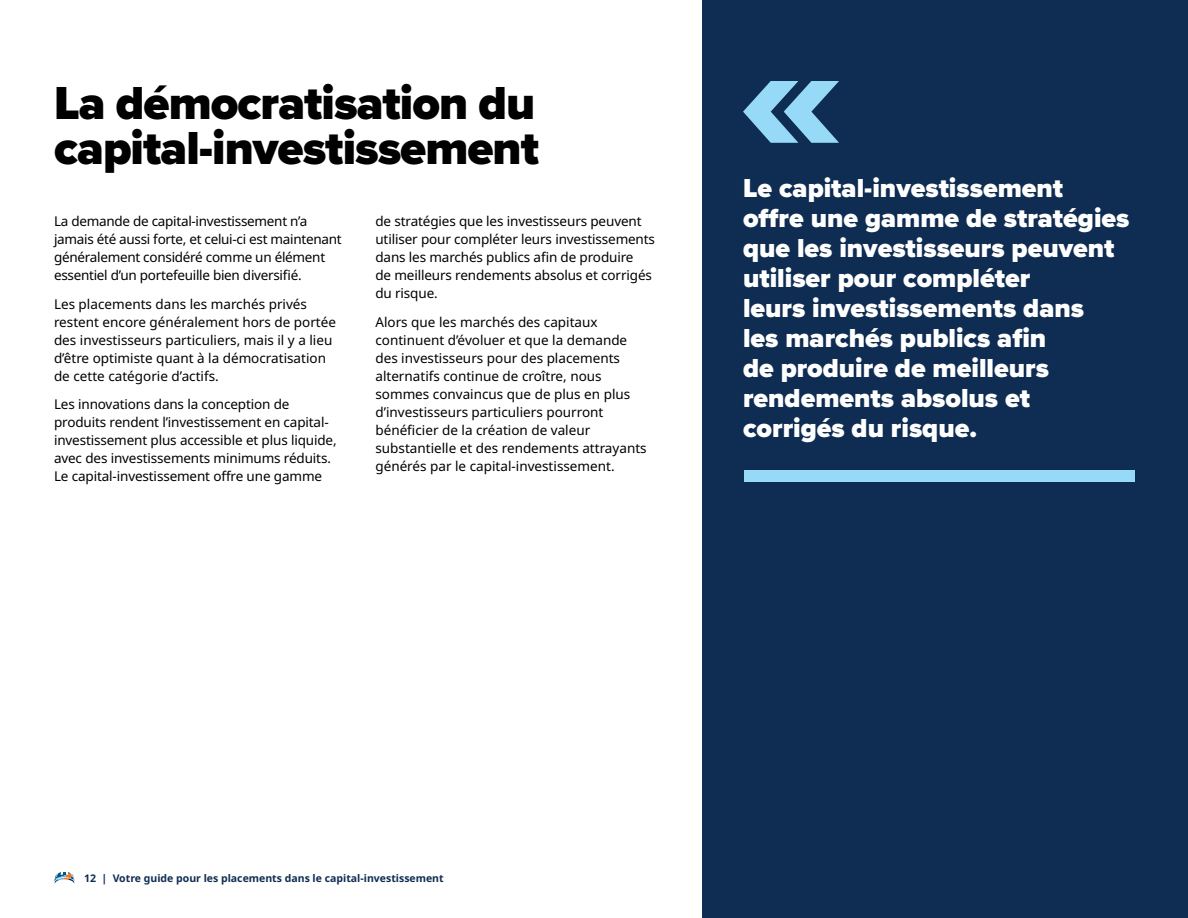
<style>
.page{position:relative;width:1188px;height:918px;background:#fff}
.page>*{position:absolute;margin:0;border:0;box-sizing:border-box;transform-origin:0 0}
.t1{font:900 48px/45px "Proxima Nova";letter-spacing:-.02em;color:#000}
.t2{font:900 27px/30px "Proxima Nova";color:#fff}
.Body{font:13.5px/18px "Noto Sans";letter-spacing:-.01em;color:#000}
.t3{font:700 10.5px "Noto Sans";color:#0f2d52}
</style>
<div class="page">
<div style="left:702px;top:0;width:486px;height:918px;background:#0f2d52"></div>
<svg style="left:54px;top:872px;width:21px;height:12px"></svg>
<div style="left:745px;top:470px;width:390px;height:12px;background:#97daf8"></div>
<svg style="left:743px;top:81px;width:96px;height:62px"></svg>
<h2 class="t1" style="left:54px;top:80px;width:487px">La démocratisation du capital-investissement</h2>
<p class="Body" style="left:54px;top:213px;width:289px">La demande de capital-investissement n’a jamais été aussi forte, et celui-ci est maintenant généralement considéré comme un élément essentiel d’un portefeuille bien diversifié.</p>
<p class="Body" style="left:54px;top:295px;width:284px">Les placements dans les marchés privés restent encore généralement hors de portée des investisseurs particuliers, mais il y a lieu d’être optimiste quant à la démocratisation de cette catégorie d’actifs.</p>
<p class="Body" style="left:54px;top:396px;width:284px">Les innovations dans la conception de produits rendent l’investissement en capital&shy;investissement plus accessible et plus liquide, avec des investissements minimums réduits.<br>Le capital-investissement offre une gamme</p>
<p class="Body" style="left:375px;top:213px;width:281px">de stratégies que les investisseurs peuvent utiliser pour compléter leurs investissements dans les marchés publics afin de produire<br>de meilleurs rendements absolus et corrigés du risque.</p>
<p class="Body" style="left:375px;top:313px;width:273px">Alors que les marchés des capitaux continuent d’évoluer et que la demande des investisseurs pour des placements alternatifs continue de croître, nous sommes convaincus que de plus en plus d’investisseurs particuliers pourront bénéficier de la création de valeur substantielle et des rendements attrayants générés par le capital-investissement.</p>
<p class="t2" style="left:743px;top:173px;width:388px">Le capital-investissement offre une gamme de stratégies que les investisseurs peuvent utiliser pour compléter<br>leurs investissements dans<br>les marchés publics afin<br>de produire de meilleurs rendements absolus et corrigés du risque.</p>
<p class="t3" style="left:84px;top:871px;width:361px">12 | Votre guide pour les placements dans le capital-investissement</p>
</div>
